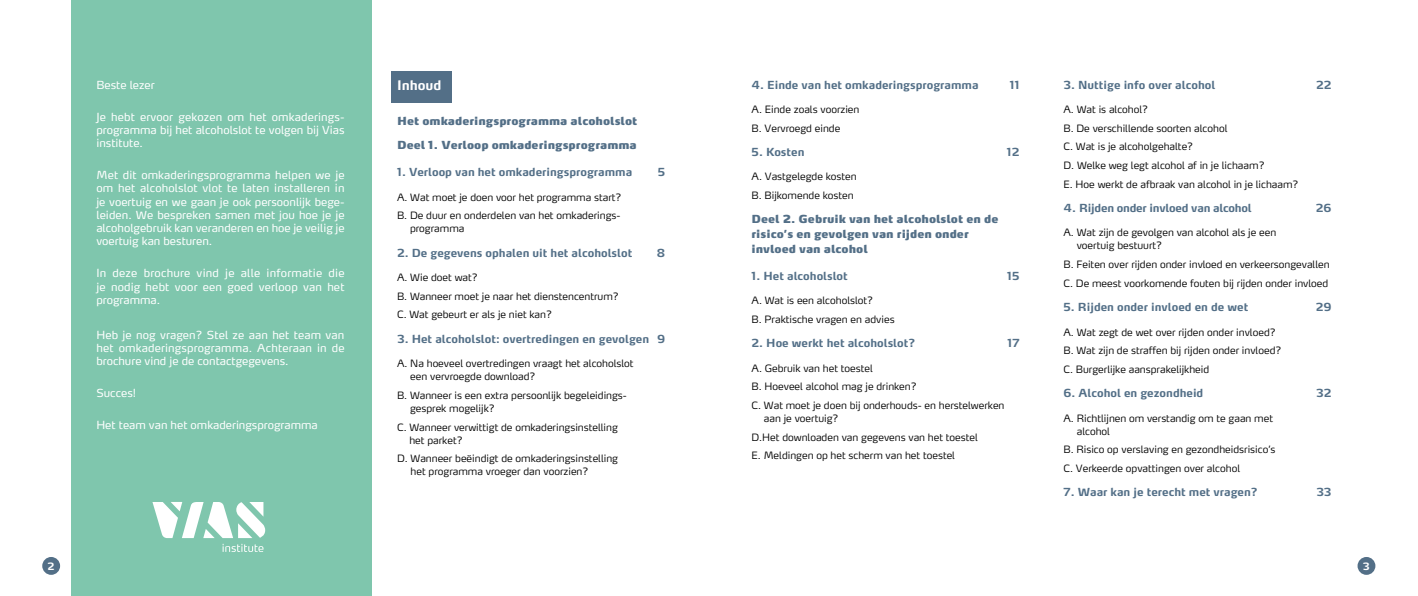
<style>
.page{position:relative;width:1418px;height:596px;background:#fff}
.page>*{position:absolute;margin:0;border:0;box-sizing:border-box;transform-origin:0 0}
.t1{font:700 13px "Max OT";color:#fff}
.t2{font:11px/13.2px "Max OT";color:#fff;text-align:justify}
.t3{font:700 11px "Max OT";color:#536f87}
.t4{font:900 11px/15px "Max OT";color:#536f87}
.t5{font:700 11px "Max OT";letter-spacing:-.02em;color:#536f87}
.t6{font:300 10px/18.7px "Max OT";color:#000}
.t7{font:700 10px "Max OT";color:#fff}
</style>
<div class="page">
<div style="left:1357px;top:556px;width:18px;height:18px;background:#536f87;border-radius:50%"></div>
<div style="left:42px;top:556px;width:18px;height:18px;background:#536f87;border-radius:50%"></div>
<div style="left:391px;top:71px;width:61px;height:31px;background:#536f87"></div>
<div style="left:71px;top:0;width:300px;height:595px;background:#7fc6ad"></div>
<svg style="left:152px;top:502px;width:113px;height:35px"></svg>
<svg style="left:223px;top:543px;width:40px;height:8px"></svg>
<p class="t2" style="left:96px;top:78px;width:60px">Beste lezer</p>
<p class="t2" style="left:96px;top:110px;width:250px">Je hebt ervoor gekozen om het omkaderings&shy;programma bij het alcoholslot te volgen bij Vias institute.</p>
<p class="t2" style="left:96px;top:168px;width:250px">Met dit omkaderingsprogramma helpen we je om het alcoholslot vlot te laten installeren in je voertuig en we gaan je ook persoonlijk bege&shy;leiden. We bespreken samen met jou hoe je je alcoholgebruik kan veranderen en hoe je veilig je voertuig kan besturen.</p>
<p class="t2" style="left:96px;top:266px;width:250px">In deze brochure vind je alle informatie die je nodig hebt voor een goed verloop van het programma.</p>
<p class="t2" style="left:96px;top:328px;width:250px">Heb je nog vragen? Stel ze aan het team van het omkaderingsprogramma. Achteraan in de brochure vind je de contactgegevens.</p>
<p class="t2" style="left:96px;top:386px;width:41px">Succes!</p>
<p class="t2" style="left:96px;top:418px;width:223px">Het team van het omkaderingsprogramma</p>
<h1 class="t1" style="left:397px;top:77px;width:46px">Inhoud</h1>
<p class="t4" style="left:397px;top:113px;width:242px">Het omkaderingsprogramma alcoholslot</p>
<p class="t4" style="left:397px;top:137px;width:241px">Deel 1. Verloop omkaderingsprogramma</p>
<p class="t3" style="left:397px;top:165px;width:237px">1. Verloop van het omkaderingsprogramma</p>
<p class="t3" style="left:657px;top:165px;width:9px">5</p>
<p class="t6" style="left:397px;top:187px;width:226px">A. Wat moet je doen voor het programma start?<br>B. De duur en onderdelen van het omkaderings-</p>
<p class="t6" style="left:410px;top:219px;width:56px">programma</p>
<p class="t3" style="left:397px;top:245px;width:237px">2. De gegevens ophalen uit het alcoholslot</p>
<p class="t3" style="left:656px;top:245px;width:10px">8</p>
<p class="t6" style="left:397px;top:268px;width:223px">A. Wie doet wat?<br>B. Wanneer moet je naar het dienstencentrum?<br>C. Wat gebeurt er als je niet kan?</p>
<p class="t3" style="left:397px;top:331px;width:270px">3. Het alcoholslot: overtredingen en gevolgen 9</p>
<p class="t6" style="left:410px;top:356px;width:225px;line-height:13px;text-indent:-13px">A. Na hoeveel overtredingen vraagt het alcoholslot een vervroegde download?</p>
<p class="t6" style="left:410px;top:388px;width:218px;line-height:13px;text-indent:-13px">B. Wanneer is een extra persoonlijk begeleidings&shy;gesprek mogelijk?</p>
<p class="t6" style="left:409px;top:420px;width:210px;line-height:13px;text-indent:-12px">C. Wanneer verwittigt de omkaderingsinstelling het parket?</p>
<p class="t6" style="left:410px;top:451px;width:209px;line-height:13px;text-indent:-14px">D. Wanneer beëindigt de omkaderingsinstelling het programma vroeger dan voorzien?</p>
<p class="t3" style="left:751px;top:77px;width:228px">4. Einde van het omkaderingsprogramma</p>
<p class="t3" style="left:1009px;top:77px;width:11px">11</p>
<p class="t6" style="left:751px;top:100px;width:109px">A. Einde zoals voorzien<br>B. Vervroegd einde</p>
<p class="t3" style="left:751px;top:145px;width:54px">5. Kosten</p>
<p class="t3" style="left:1006px;top:145px;width:14px">12</p>
<p class="t6" style="left:751px;top:167px;width:107px">A. Vastgelegde kosten<br>B. Bijkomende kosten</p>
<p class="t4" style="left:751px;top:211px;width:248px">Deel 2. Gebruik van het alcoholslot en de risico’s en gevolgen van rijden onder invloed van alcohol</p>
<p class="t3" style="left:751px;top:268px;width:98px">1. Het alcoholslot</p>
<p class="t3" style="left:1007px;top:268px;width:14px">15</p>
<p class="t6" style="left:751px;top:291px;width:144px">A. Wat is een alcoholslot?<br>B. Praktische vragen en advies</p>
<p class="t3" style="left:751px;top:336px;width:165px">2. Hoe werkt het alcoholslot?</p>
<p class="t3" style="left:1007px;top:336px;width:14px">17</p>
<p class="t6" style="left:751px;top:358px;width:254px">A. Gebruik van het toestel<br>B. Hoeveel alcohol mag je drinken?<br>C. Wat moet je doen bij onderhouds- en herstelwerken</p>
<p class="t6" style="left:751px;top:408px;width:228px;text-indent:12px">aan je voertuig?<br>D.Het downloaden van gegevens van het toestel<br>E. Meldingen op het scherm van het toestel</p>
<p class="t3" style="left:1063px;top:77px;width:153px">3. Nuttige info over alcohol</p>
<p class="t3" style="left:1315px;top:77px;width:17px">22</p>
<p class="t6" style="left:1063px;top:100px;width:236px">A. Wat is alcohol?<br>B. De verschillende soorten alcohol<br>C. Wat is je alcoholgehalte?<br>D. Welke weg legt alcohol af in je lichaam?<br>E. Hoe werkt de afbraak van alcohol in je lichaam?</p>
<p class="t5" style="left:1063px;top:201px;width:190px">4. Rijden onder invloed van alcohol</p>
<p class="t3" style="left:1315px;top:201px;width:17px">26</p>
<p class="t6" style="left:1076px;top:226px;width:201px;line-height:13px;text-indent:-13px">A. Wat zijn de gevolgen van alcohol als je een voertuig bestuurt?</p>
<p class="t6" style="left:1063px;top:255px;width:268px">B. Feiten over rijden onder invloed en verkeersongevallen<br>C. De meest voorkomende fouten bij rijden onder invloed</p>
<p class="t3" style="left:1063px;top:300px;width:186px">5. Rijden onder invloed en de wet</p>
<p class="t3" style="left:1315px;top:300px;width:17px">29</p>
<p class="t6" style="left:1063px;top:322px;width:219px">A. Wat zegt de wet over rijden onder invloed?<br>B. Wat zijn de straffen bij rijden onder invloed?<br>C. Burgerlijke aansprakelijkheid</p>
<p class="t3" style="left:1063px;top:386px;width:141px">6. Alcohol en gezondheid</p>
<p class="t3" style="left:1316px;top:386px;width:17px">32</p>
<p class="t6" style="left:1076px;top:411px;width:198px;line-height:13px;text-indent:-13px">A. Richtlijnen om verstandig om te gaan met alcohol</p>
<p class="t6" style="left:1063px;top:440px;width:213px">B. Risico op verslaving en gezondheidsrisico’s<br>C. Verkeerde opvattingen over alcohol</p>
<p class="t3" style="left:1063px;top:485px;width:196px">7. Waar kan je terecht met vragen?</p>
<p class="t3" style="left:1316px;top:485px;width:17px">33</p>
<p class="t7" style="left:48px;top:559px;width:9px">2</p>
<p class="t7" style="left:1362px;top:559px;width:8px">3</p>
</div>
